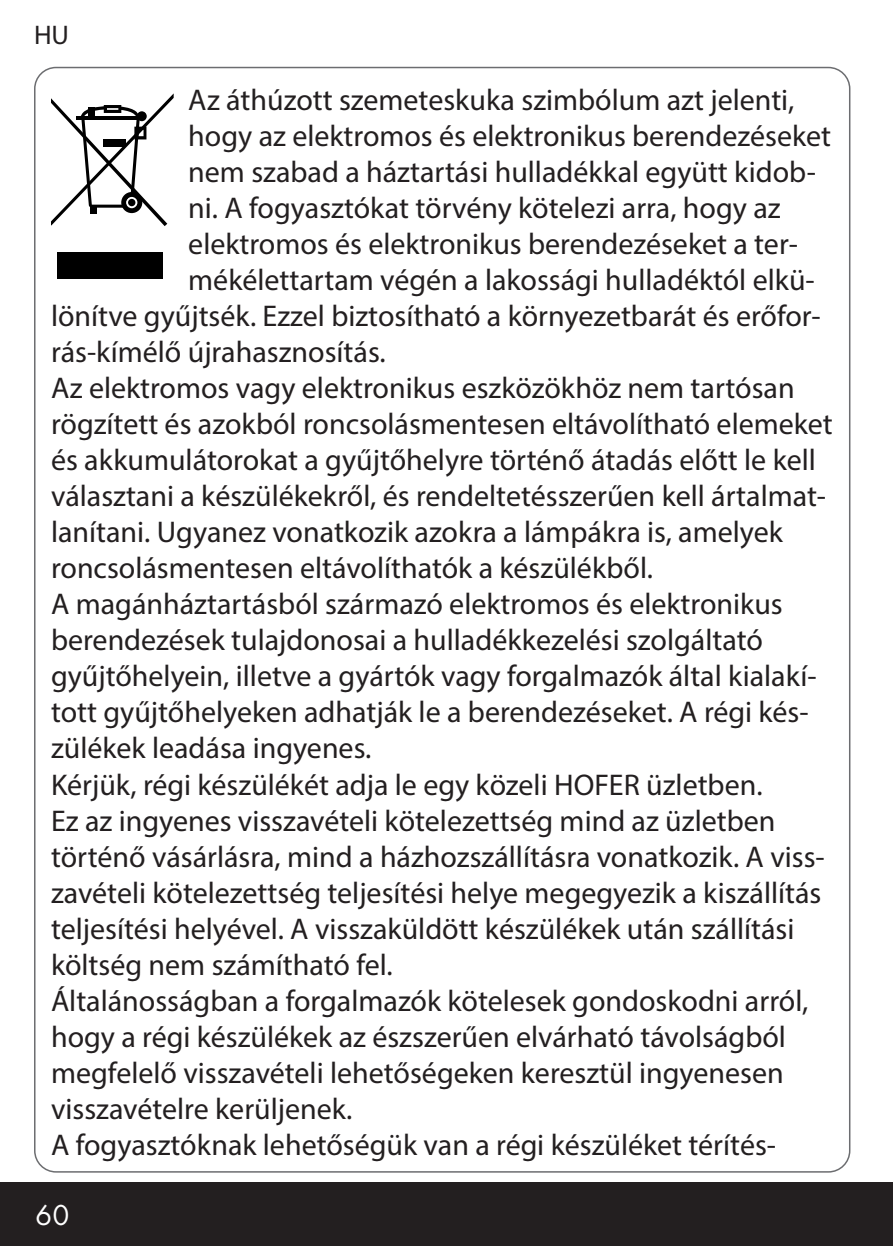
<style>
.page{position:relative;width:893px;height:1259px;background:#fff}
.page>*{position:absolute;margin:0;border:0;box-sizing:border-box;transform-origin:0 0}
.t1{font:30px/36px "Myriad Pro";color:#231f20}
.t2{font:30px "Futura";color:#fff}
.t3{font:27px "Myriad Pro";color:#231f20}
</style>
<div class="page">
<div style="left:0;top:1182px;width:892px;height:64px;background:#231f20"></div>
<div style="left:58px;top:252px;width:105px;height:27px;background:#000"></div>
<svg style="left:51px;top:93px;width:123px;height:133px"></svg>
<p class="t3" style="left:34px;top:18px;width:37px">HU</p>
<p class="t1" style="left:188px;top:82px;width:608px">Az áthúzott szemeteskuka szimbólum azt jelenti,</p>
<p class="t1" style="left:188px;top:118px;width:644px">hogy az elektromos és elektronikus berendezéseket</p>
<p class="t1" style="left:188px;top:154px;width:629px">nem szabad a háztartási hulladékkal együtt kidob-</p>
<p class="t1" style="left:188px;top:190px;width:594px">ni. A fogyasztókat törvény kötelezi arra, hogy az</p>
<p class="t1" style="left:188px;top:226px;width:611px">elektromos és elektronikus berendezéseket a ter-</p>
<p class="t1" style="left:188px;top:262px;width:628px">mékélettartam végén a lakossági hulladéktól elkü-</p>
<p class="t1" style="left:51px;top:298px;width:771px">lönítve gyűjtsék. Ezzel biztosítható a környezetbarát és erőfor-</p>
<p class="t1" style="left:51px;top:334px;width:336px">rás-kímélő újrahasznosítás.</p>
<p class="t1" style="left:51px;top:370px;width:783px">Az elektromos vagy elektronikus eszközökhöz nem tartósan rögzített és azokból roncsolásmentesen eltávolítható elemeket és akkumulátorokat a gyűjtőhelyre történő átadás előtt le kell választani a készülékekről, és rendeltetésszerűen kell ártalmat&shy;lanítani. Ugyanez vonatkozik azokra a lámpákra is, amelyek roncsolásmentesen eltávolíthatók a készülékből.</p>
<p class="t1" style="left:51px;top:586px;width:767px">A magánháztartásból származó elektromos és elektronikus berendezések tulajdonosai a hulladékkezelési szolgáltató gyűjtőhelyein, illetve a gyártók vagy forgalmazók által kialakí&shy;tott gyűjtőhelyeken adhatják le a berendezéseket. A régi kés&shy;zülékek leadása ingyenes.</p>
<p class="t1" style="left:51px;top:766px;width:713px">Kérjük, régi készülékét adja le egy közeli HOFER üzletben.</p>
<p class="t1" style="left:51px;top:802px;width:775px">Ez az ingyenes visszavételi kötelezettség mind az üzletben történő vásárlásra, mind a házhozszállításra vonatkozik. A viss&shy;zavételi kötelezettség teljesítési helye megegyezik a kiszállítás teljesítési helyével. A visszaküldött készülékek után szállítási költség nem számítható fel.</p>
<p class="t1" style="left:51px;top:982px;width:759px">Általánosságban a forgalmazók kötelesek gondoskodni arról, hogy a régi készülékek az észszerűen elvárható távolságból megfelelő visszavételi lehetőségeken keresztül ingyenesen visszavételre kerüljenek.</p>
<p class="t1" style="left:51px;top:1126px;width:727px">A fogyasztóknak lehetőségük van a régi készüléket térítés-</p>
<p class="t2" style="left:35px;top:1197px;width:36px">60</p>
</div>
